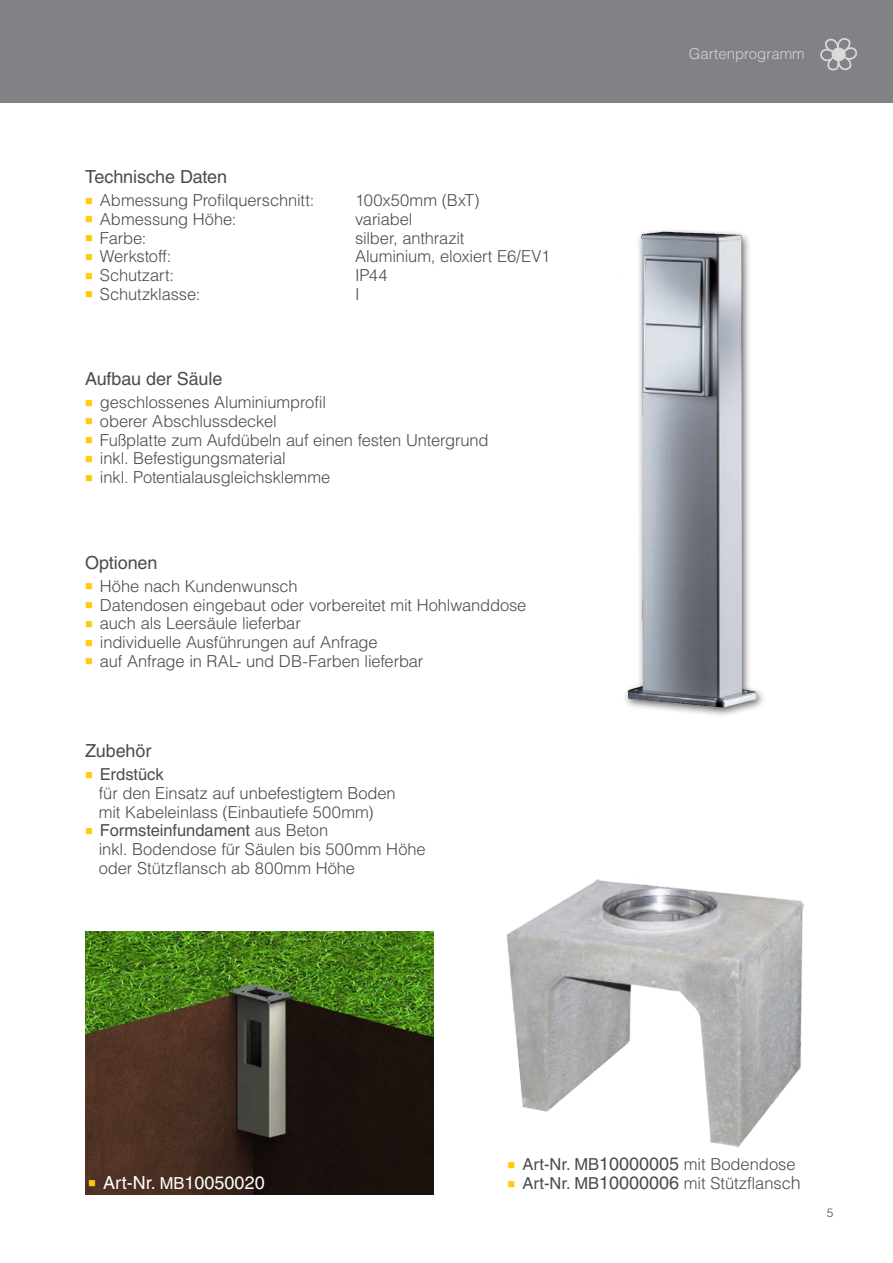
<style>
.page{position:relative;width:893px;height:1263px;background:#fff}
.page>*{position:absolute;margin:0;border:0;box-sizing:border-box;transform-origin:0 0}
.FLIEßTEXT_Einleitung{font:18px "Helvetica LT Pro";letter-spacing:-.005em;color:#4b4c4d}
.t1{font:18px "Helvetica LT Pro";color:#fff}
.t2{font:300 16.5px/18.8px "Helvetica LT Pro";letter-spacing:-.005em;color:#4b4c4d}
.t3{font:300 15px "Helvetica LT Pro";color:#d1d2d4}
.t4{font:300 12px "Helvetica LT Pro";color:#4b4c4d}
.s1{font-weight:400}
.s2{font-size:16.5px}
.s3{font-weight:400;font-size:18px}
.s4{font-size:18px}
</style>
<div class="page">
<div style="left:0;top:0;width:893px;height:103px;background:#808285"></div>
<svg style="left:820px;top:38px;width:37px;height:33px"></svg>
<img style="left:85px;top:931px;width:349px;height:264px">
<img style="left:620px;top:230px;width:143px;height:486px">
<img style="left:506px;top:879px;width:298px;height:269px">
<svg style="left:89px;top:1180px;width:6px;height:6px"></svg>
<p class="FLIEßTEXT_Einleitung" style="left:85px;top:166px;width:144px">Technische Daten</p>
<p class="t2" style="left:100px;top:191px;width:216px">Abmessung Profilquerschnitt:</p>
<p class="t2" style="left:355px;top:191px;width:126px">100x50mm (BxT)</p>
<p class="t2" style="left:100px;top:209px;width:138px">Abmessung Höhe:</p>
<p class="t2" style="left:355px;top:209px;width:59px">variabel</p>
<p class="t2" style="left:100px;top:228px;width:48px">Farbe:</p>
<p class="t2" style="left:355px;top:228px;width:111px">silber, anthrazit</p>
<p class="t2" style="left:100px;top:247px;width:73px">Werkstoff:</p>
<p class="t2" style="left:355px;top:247px;width:197px">Aluminium, eloxiert E6/EV1</p>
<p class="t2" style="left:100px;top:266px;width:76px">Schutzart:</p>
<p class="t2" style="left:355px;top:266px;width:34px">IP44</p>
<p class="t2" style="left:100px;top:284px;width:102px">Schutzklasse:</p>
<p class="t2" style="left:355px;top:284px;width:6px">I</p>
<p class="FLIEßTEXT_Einleitung" style="left:85px;top:368px;width:139px">Aufbau der Säule</p>
<p class="t2" style="left:100px;top:393px;width:228px">geschlossenes Aluminiumprofil</p>
<p class="t2" style="left:100px;top:411px;width:178px">oberer Abschlussdeckel</p>
<p class="t2" style="left:100px;top:430px;width:390px">Fußplatte zum Aufdübeln auf einen festen Untergrund</p>
<p class="t2" style="left:100px;top:449px;width:187px">inkl. Befestigungsmaterial</p>
<p class="t2" style="left:100px;top:468px;width:232px">inkl. Potentialausgleichsklemme</p>
<p class="FLIEßTEXT_Einleitung" style="left:85px;top:552px;width:74px">Optionen</p>
<p class="t2" style="left:100px;top:576px;width:199px">Höhe nach Kundenwunsch</p>
<p class="t2" style="left:100px;top:595px;width:428px">Datendosen eingebaut oder vorbereitet mit Hohlwanddose</p>
<p class="t2" style="left:100px;top:614px;width:202px">auch als Leersäule lieferbar</p>
<p class="t2" style="left:100px;top:633px;width:279px">individuelle Ausführungen auf Anfrage</p>
<p class="t2" style="left:100px;top:651px;width:325px">auf Anfrage in RAL- und DB-Farben lieferbar</p>
<p class="FLIEßTEXT_Einleitung" style="left:85px;top:740px;width:68px">Zubehör</p>
<p class="t2" style="left:99px;top:765px;width:298px"><span class="s1">Erdstück<br></span>für den Einsatz auf unbefestigtem Boden mit Kabeleinlass (Einbautiefe 500mm)</p>
<p class="t2" style="left:99px;top:821px;width:328px"><span class="s1">Formsteinfundament</span> aus Beton<br>inkl. Bodendose für Säulen bis 500mm Höhe oder Stützflansch ab 800mm Höhe</p>
<p class="t3" style="left:689px;top:45px;width:117px">Gartenprogramm</p>
<p class="t1" style="left:103px;top:1172px;width:163px">Art-Nr. <span class="s2">MB</span>10050020</p>
<p class="t2" style="left:522px;top:1155px;width:275px"><span class="s1">Art-Nr. MB</span><span class="s3">10000005</span> mit Bodendose</p>
<p class="t2" style="left:522px;top:1174px;width:280px"><span class="s1">Art-Nr. MB</span><span class="s3">10000006</span> mit Stützflansc<span class="s4">h</span></p>
<p class="t4" style="left:827px;top:1205px;width:8px">5</p>
</div>
